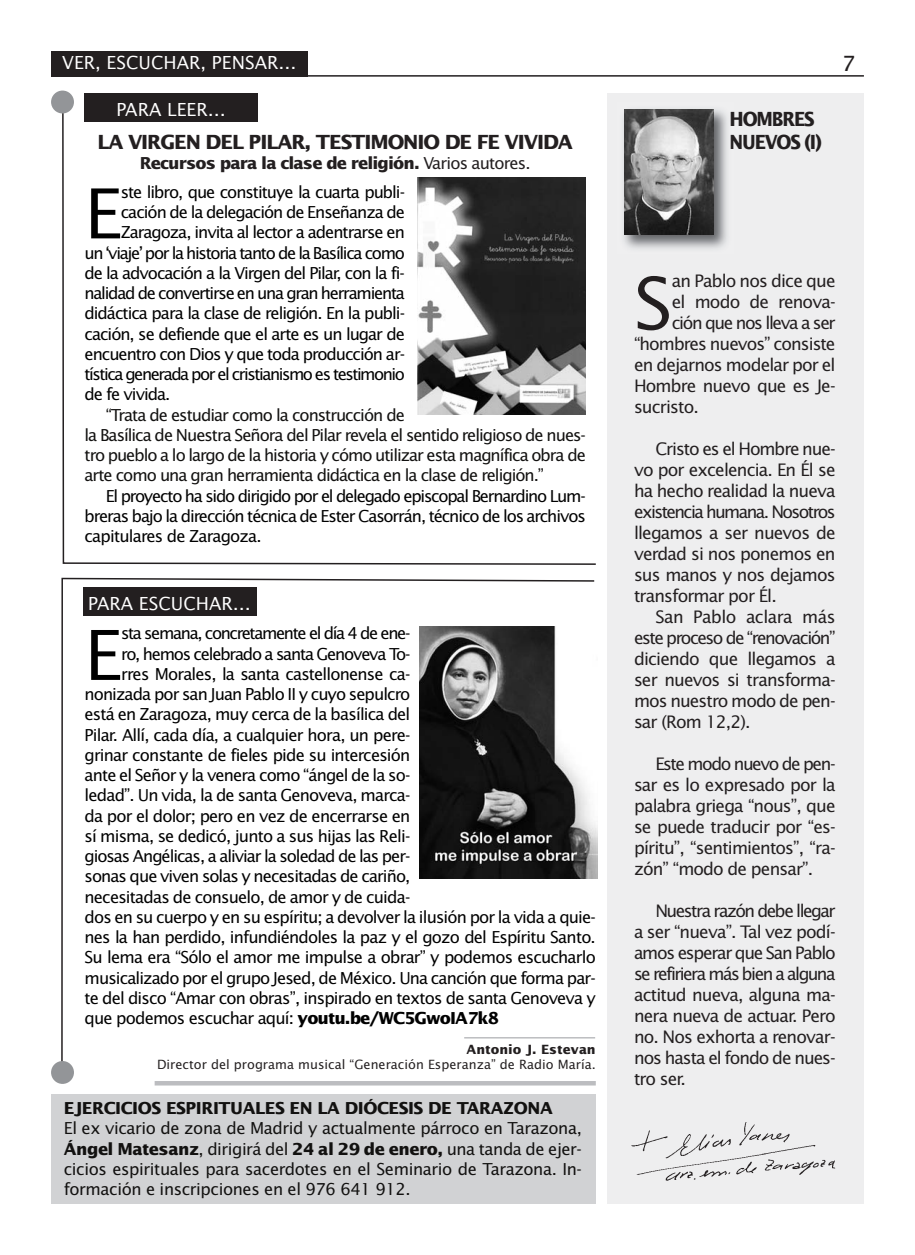
<style>
.page{position:relative;width:915px;height:1255px;background:#fff}
.page>*{position:absolute;margin:0;border:0;box-sizing:border-box;transform-origin:0 0}
.t1{font:71.7px "Lucida Sans Std";color:#231f20}
.t2{font:69px "Lucida Sans Std";color:#000}
.t3{font:21px "Lucida Sans Std";color:#231f20}
.t4{font:700 19.5px "Lucida Sans Std";letter-spacing:-.055em;color:#231f20}
.t5{font:700 19.5px/23.4px "Lucida Sans Std";letter-spacing:-.055em;color:#231f20;scale:.9 1}
.t6{font:18px "Lucida Sans Std";color:#fff}
.t7{font:17.25px/21px "Lucida Sans Std";letter-spacing:-.05em;color:#231f20;text-align:justify}
.t8{font:17.25px "Lucida Sans Std";letter-spacing:-.095em;color:#231f20}
.t9{font:17.25px "Lucida Sans Std";letter-spacing:-.085em;color:#231f20}
.t10{font:17.25px "Lucida Sans Std";letter-spacing:-.08em;color:#231f20}
.t11{font:17.25px "Lucida Sans Std";letter-spacing:-.03em;color:#231f20}
.t12{font:16.5px "Lucida Sans Std";letter-spacing:-.06em;color:#000}
.t13{font:16.5px/20.2px "Lucida Sans Std";letter-spacing:-.025em;color:#121110}
.t14{font:16.5px "Lucida Sans Std";letter-spacing:-.065em;color:#121110}
.t15{font:16.5px "Lucida Sans Std";letter-spacing:-.08em;color:#000}
.t16{font:700 16.5px "Lucida Sans Std";letter-spacing:-.055em;color:#231f20}
.t17{font:16.5px "Lucida Sans Std";letter-spacing:-.09em;color:#000}
.t18{font:16.5px "Lucida Sans Std";letter-spacing:-.085em;color:#000}
.t19{font:12.75px/15px "Lucida Sans Std";color:#231f20;text-align:right}
.s1{font-weight:400}
.s2{font-weight:700}
</style>
<div class="page">
<div style="left:51px;top:1094px;width:544px;height:109px;background:#d1d2d4"></div>
<svg style="left:61px;top:105px;width:535px;height:460px"></svg>
<div style="left:51px;top:91px;width:23px;height:22px;background:#939598;border-radius:50%"></div>
<div style="left:607px;top:93px;width:256px;height:1110px;background:#eeeeef"></div>
<img style="left:623px;top:109px;width:104px;height:140px">
<img style="left:624px;top:109px;width:89px;height:125px">
<img style="left:631px;top:1122px;width:205px;height:59px">
<svg style="left:61px;top:577px;width:534px;height:483px"></svg>
<div style="left:51px;top:1060px;width:23px;height:23px;background:#939598;border-radius:50%"></div>
<div style="left:51px;top:51px;width:257px;height:26px;background:#231f20"></div>
<hr style="left:51px;top:75px;width:812px;height:2px;background:#231f20">
<img style="left:417px;top:177px;width:168px;height:237px">
<hr style="left:464px;top:1036px;width:131px;height:2px;background:#bcbdc0">
<div style="left:155px;top:1080px;width:440px;height:5px;background:#bcbdc0"></div>
<img style="left:419px;top:626px;width:178px;height:252px">
<div style="left:83px;top:587px;width:173px;height:28px;background:#231f20"></div>
<div style="left:84px;top:94px;width:174px;height:28px;background:#231f20"></div>
<p class="t6" style="left:62px;top:56px;width:236px">VER, ESCUCHAR, PENSAR…</p>
<p class="t3" style="left:841px;top:55px;width:15px">7</p>
<p class="t6" style="left:116px;top:103px;width:111px">PARA LEER…</p>
<p class="t4" style="left:97px;top:134px;width:477px">LA VIRGEN DEL PILAR, TESTIMONIO DE FE VIVIDA</p>
<p class="t16" style="left:140px;top:156px;width:392px">Recursos para la clase de religión. <span class="s1">Varios autores.</span></p>
<p class="t2" style="left:84px;top:185px;width:39px">E</p>
<p class="t12" style="left:121px;top:185px;width:286px">ste libro, que constituye la cuarta publi-</p>
<p class="t12" style="left:121px;top:205px;width:286px">cación de la delegación de Enseñanza de</p>
<p class="t12" style="left:121px;top:226px;width:286px">Zaragoza, invita al lector a adentrarse en</p>
<p class="t15" style="left:84px;top:246px;width:322px">un ‘viaje’ por la historia tanto de la Basílica como</p>
<p class="t12" style="left:84px;top:266px;width:322px">de la advocación a la Virgen del Pilar, con la fi-</p>
<p class="t15" style="left:84px;top:286px;width:322px">nalidad de convertirse en una gran herramienta</p>
<p class="t12" style="left:84px;top:307px;width:322px">didáctica para la clase de religión. En la publi-</p>
<p class="t12" style="left:84px;top:327px;width:322px">cación, se defiende que el arte es un lugar de</p>
<p class="t12" style="left:84px;top:347px;width:322px">encuentro con Dios y que toda producción ar-</p>
<p class="t17" style="left:84px;top:367px;width:322px">tística generada por el cristianismo es testimonio</p>
<p class="t12" style="left:84px;top:388px;width:87px">de fe vivida.</p>
<p class="t14" style="left:106px;top:408px;width:300px">“Trata de estudiar como la construcción de</p>
<p class="t14" style="left:84px;top:428px;width:502px">la Basílica de Nuestra Señora del Pilar revela el sentido religioso de nues-</p>
<p class="t14" style="left:84px;top:448px;width:502px">tro pueblo a lo largo de la historia y cómo utilizar esta magnífica obra de</p>
<p class="t14" style="left:84px;top:468px;width:461px">arte como una gran herramienta didáctica en la clase de religión.”</p>
<p class="t12" style="left:106px;top:489px;width:481px">El proyecto ha sido dirigido por el delegado episcopal Bernardino Lum-</p>
<p class="t12" style="left:84px;top:509px;width:502px">breras bajo la dirección técnica de Ester Casorrán, técnico de los archivos</p>
<p class="t12" style="left:84px;top:529px;width:179px">capitulares de Zaragoza.</p>
<p class="t6" style="left:88px;top:596px;width:164px">PARA ESCUCHAR…</p>
<p class="t2" style="left:84px;top:626px;width:39px">E</p>
<p class="t18" style="left:121px;top:626px;width:291px">sta semana, concretamente el día 4 de ene-</p>
<p class="t12" style="left:121px;top:647px;width:291px">ro, hemos celebrado a santa Genoveva To-</p>
<p class="t12" style="left:121px;top:667px;width:291px">rres Morales, la santa castellonense ca-</p>
<p class="t12" style="left:84px;top:687px;width:327px">nonizada por san Juan Pablo II y cuyo sepulcro</p>
<p class="t12" style="left:84px;top:707px;width:327px">está en Zaragoza, muy cerca de la basílica del</p>
<p class="t12" style="left:84px;top:728px;width:327px">Pilar. Allí, cada día, a cualquier hora, un pere-</p>
<p class="t12" style="left:84px;top:748px;width:327px">grinar constante de fieles pide su intercesión</p>
<p class="t12" style="left:84px;top:768px;width:327px">ante el Señor y la venera como “ángel de la so-</p>
<p class="t12" style="left:84px;top:788px;width:327px">ledad”. Un vida, la de santa Genoveva, marca-</p>
<p class="t12" style="left:84px;top:809px;width:327px">da por el dolor; pero en vez de encerrarse en</p>
<p class="t12" style="left:84px;top:829px;width:327px">sí misma, se dedicó, junto a sus hijas las Reli-</p>
<p class="t12" style="left:84px;top:849px;width:327px">giosas Angélicas, a aliviar la soledad de las per-</p>
<p class="t12" style="left:84px;top:869px;width:327px">sonas que viven solas y necesitadas de cariño,</p>
<p class="t12" style="left:84px;top:890px;width:327px">necesitadas de consuelo, de amor y de cuida-</p>
<p class="t12" style="left:84px;top:910px;width:512px">dos en su cuerpo y en su espíritu; a devolver la ilusión por la vida a quie-</p>
<p class="t12" style="left:84px;top:930px;width:512px">nes la han perdido, infundiéndoles la paz y el gozo del Espíritu Santo.</p>
<p class="t12" style="left:84px;top:950px;width:512px">Su lema era “Sólo el amor me impulse a obrar” y podemos escucharlo</p>
<p class="t12" style="left:84px;top:971px;width:512px">musicalizado por el grupo Jesed, de México. Una canción que forma par-</p>
<p class="t12" style="left:84px;top:991px;width:512px">te del disco “Amar con obras”, inspirado en textos de santa Genoveva y</p>
<p class="t12" style="left:84px;top:1011px;width:416px">que podemos escuchar aquí: <span class="s2">youtu.be/WC5GwoIA7k8</span></p>
<p class="t19" style="left:157px;top:1043px;width:440px"><span class="s2">Antonio J. Estevan<br></span>Director del programa musical “Generación Esperanza” de Radio María.</p>
<p class="t13" style="left:64px;top:1099px;width:519px"><span class="s2">EJERCICIOS ESPIRITUALES EN LA DIÓCESIS DE TARAZONA<br></span>El ex vicario de zona de Madrid y actualmente párroco en Tarazona, <span class="s2">Ángel Matesanz</span>, dirigirá del <span class="s2">24 al 29 de enero,</span> una tanda de ejer&shy;cicios espirituales para sacerdotes en el Seminario de Tarazona. In&shy;formación e inscripciones en el 976 641 912.</p>
<p class="t5" style="left:729px;top:109px;width:104px">HOMBRES<br>NUEVOS (I)</p>
<p class="t1" style="left:633px;top:274px;width:40px">S</p>
<p class="t7" style="left:671px;top:272px;width:165px">an Pablo nos dice que</p>
<p class="t7" style="left:671px;top:293px;width:165px">el modo de renova-</p>
<p class="t10" style="left:671px;top:316px;width:165px">ción que nos lleva a ser</p>
<p class="t7" style="left:633px;top:335px;width:203px">“hombres nuevos” consiste</p>
<p class="t7" style="left:633px;top:356px;width:203px">en dejarnos modelar por el</p>
<p class="t7" style="left:633px;top:377px;width:203px">Hombre nuevo que es Je-</p>
<p class="t7" style="left:633px;top:398px;width:66px">sucristo.</p>
<p class="t7" style="left:655px;top:440px;width:182px">Cristo es el Hombre nue-</p>
<p class="t7" style="left:633px;top:461px;width:203px">vo por excelencia. En Él se</p>
<p class="t7" style="left:633px;top:482px;width:203px">ha hecho realidad la nueva</p>
<p class="t8" style="left:633px;top:505px;width:203px">existencia humana. Nosotros</p>
<p class="t7" style="left:633px;top:523px;width:203px">llegamos a ser nuevos de</p>
<p class="t7" style="left:633px;top:544px;width:203px">verdad si nos ponemos en</p>
<p class="t7" style="left:633px;top:565px;width:203px">sus manos y nos dejamos</p>
<p class="t7" style="left:633px;top:586px;width:144px">transformar por Él.</p>
<p class="t11" style="left:655px;top:610px;width:182px">San Pablo aclara más</p>
<p class="t9" style="left:633px;top:631px;width:203px">este proceso de “renovación”</p>
<p class="t7" style="left:633px;top:649px;width:203px">diciendo que llegamos a</p>
<p class="t7" style="left:633px;top:670px;width:203px">ser nuevos si transforma-</p>
<p class="t7" style="left:633px;top:691px;width:203px">mos nuestro modo de pen-</p>
<p class="t7" style="left:633px;top:712px;width:118px">sar (Rom 12,2).</p>
<p class="t7" style="left:633px;top:754px;width:203px;text-indent:21px">Este modo nuevo de pen&shy;sar es lo expresado por la palabra griega “nous”, que se puede traducir por “es&shy;píritu”, “sentimientos”, “ra&shy;zón” “modo de pensar”.</p>
<p class="t7" style="left:633px;top:901px;width:203px;text-indent:21px">Nuestra razón debe llegar a ser “nueva”. Tal vez podí&shy;amos esperar que San Pablo se refiriera más bien a alguna actitud nueva, alguna ma&shy;nera nueva de actuar. Pero no. Nos exhorta a renovar&shy;nos hasta el fondo de nues&shy;tro ser.</p>
</div>
